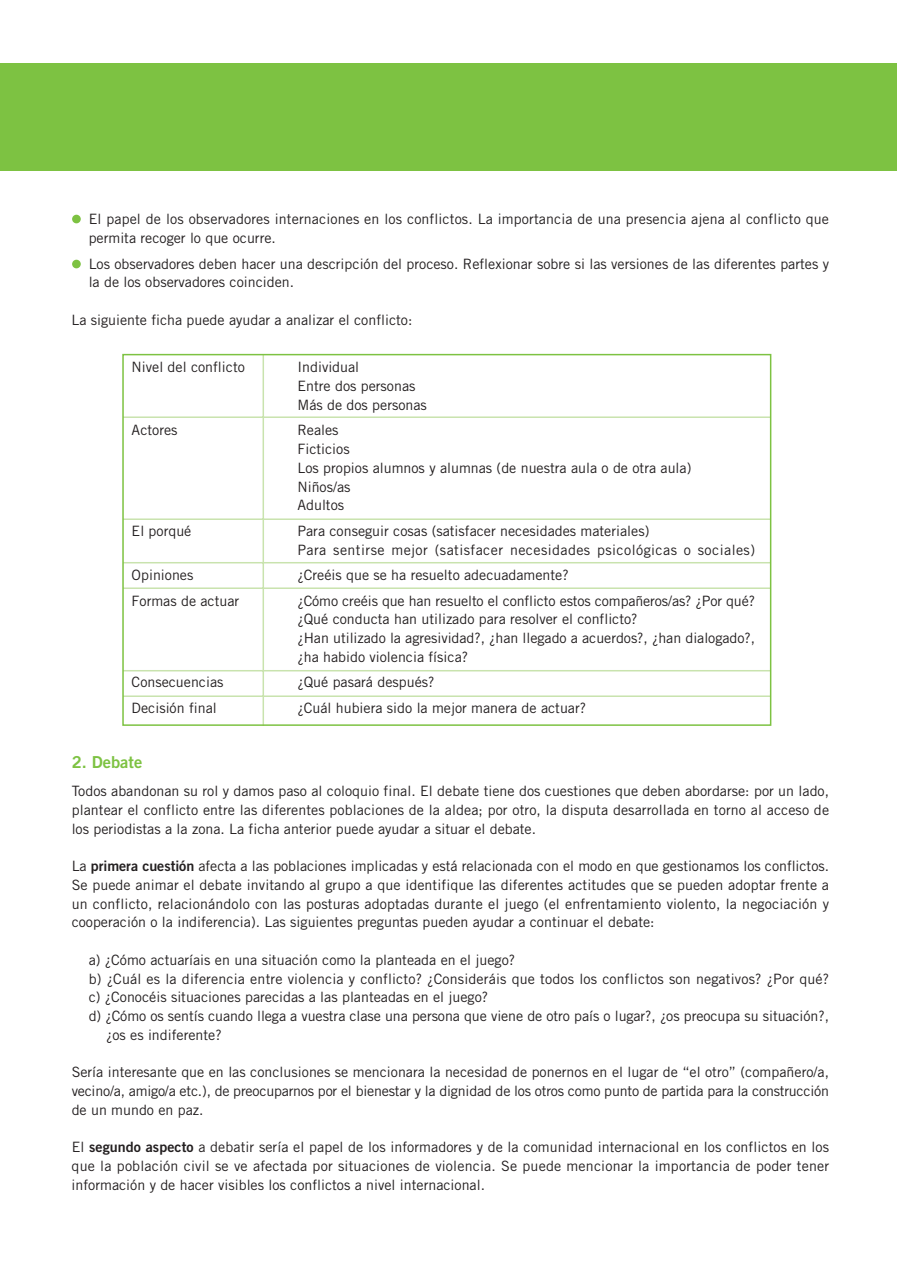
<style>
.page{position:relative;width:897px;height:1264px;background:#fff}
.page>*{position:absolute;margin:0;border:0;box-sizing:border-box;transform-origin:0 0}
.t1{font:16.5px "Trade Gothic Bold Two";color:#7dc242}
.t2{font:14.25px/18.8px "Trade Gothic";color:#231f20}
.t3{font:14.25px/18.8px "Trade Gothic";letter-spacing:.03em;color:#231f20}
.s1{font-family:"Trade Gothic Bold Two"}
</style>
<div class="page">
<div style="left:0;top:64px;width:897px;height:107px;background:#7dc242"></div>
<div style="left:72px;top:215px;width:9px;height:8px;background:#7dc242;border-radius:50%"></div>
<div style="left:72px;top:260px;width:9px;height:8px;background:#7dc242;border-radius:50%"></div>
<hr style="left:262px;top:355px;width:2px;height:370px;background:#c9e3ae">
<hr style="left:123px;top:416px;width:647px;height:2px;background:#c9e3ae">
<hr style="left:123px;top:518px;width:647px;height:2px;background:#c9e3ae">
<hr style="left:123px;top:562px;width:647px;height:1px;background:#c9e3ae">
<hr style="left:123px;top:587px;width:647px;height:2px;background:#c9e3ae">
<hr style="left:123px;top:670px;width:647px;height:1px;background:#c9e3ae">
<hr style="left:123px;top:695px;width:647px;height:2px;background:#c9e3ae">
<div style="left:122px;top:354px;width:649px;height:372px;border:2px solid #7dc242"></div>
<p class="t2" style="left:89px;top:211px;width:741px">El papel de los observadores internaciones en los conflictos. La importancia de una presencia ajena al conflicto que permita recoger lo que ocurre.</p>
<p class="t2" style="left:89px;top:255px;width:742px">Los observadores deben hacer una descripción del proceso. Reflexionar sobre si las versiones de las diferentes partes y la de los observadores coinciden.</p>
<p class="t2" style="left:71px;top:312px;width:342px">La siguiente ficha puede ayudar a analizar el conflicto:</p>
<p class="t2" style="left:132px;top:359px;width:115px">Nivel del conflicto</p>
<p class="t2" style="left:297px;top:359px;width:131px">Individual<br>Entre dos personas<br>Más de dos personas</p>
<p class="t2" style="left:297px;top:422px;width:395px">Reales<br>Ficticios<br>Los propios alumnos y alumnas (de nuestra aula o de otra aula)<br>Niños/as<br>Adultos</p>
<p class="t3" style="left:297px;top:523px;width:459px">Para conseguir cosas (satisfacer necesidades materiales)<br>Para sentirse mejor (satisfacer necesidades psicológicas o sociales)</p>
<p class="t2" style="left:297px;top:564px;width:459px;line-height:25.5px">¿Creéis que se ha resuelto adecuadamente?<br>¿Cómo creéis que han resuelto el conflicto estos compañeros/as? ¿Por qué?</p>
<p class="t2" style="left:297px;top:611px;width:459px">¿Qué conducta han utilizado para resolver el conflicto?<br>¿Han utilizado la agresividad?, ¿han llegado a acuerdos?, ¿han dialogado?, ¿ha habido violencia física?</p>
<p class="t2" style="left:297px;top:671px;width:290px;line-height:25.5px">¿Qué pasará después?<br>¿Cuál hubiera sido la mejor manera de actuar?</p>
<p class="t2" style="left:132px;top:422px;width:47px">Actores</p>
<p class="t2" style="left:132px;top:523px;width:61px">El porqué</p>
<p class="t2" style="left:132px;top:564px;width:109px;line-height:25.5px">Opiniones<br>Formas de actuar</p>
<p class="t2" style="left:132px;top:671px;width:93px;line-height:25.5px">Consecuencias<br>Decisión final</p>
<p class="t1" style="left:72px;top:756px;width:72px">2. Debate</p>
<p class="t2" style="left:72px;top:783px;width:759px;text-align:justify">Todos abandonan su rol y damos paso al coloquio final. El debate tiene dos cuestiones que deben abordarse: por un lado, plantear el conflicto entre las diferentes poblaciones de la aldea; por otro, la disputa desarrollada en torno al acceso de los periodistas a la zona. La ficha anterior puede ayudar a situar el debate.</p>
<p class="t2" style="left:72px;top:858px;width:759px;text-align:justify">La <span class="s1">primera cuestión</span> afecta a las poblaciones implicadas y está relacionada con el modo en que gestionamos los conflictos.<br>Se puede animar el debate invitando al grupo a que identifique las diferentes actitudes que se pueden adoptar frente a un conflicto, relacionándolo con las posturas adoptadas durante el juego (el enfrentamiento violento, la negociación y cooperación o la indiferencia). Las siguientes preguntas pueden ayudar a continuar el debate:</p>
<p class="t2" style="left:89px;top:952px;width:428px">a) ¿Cómo actuaríais en una situación como la planteada en el juego?</p>
<p class="t2" style="left:89px;top:970px;width:742px">b) ¿Cuál es la diferencia entre violencia y conflicto? ¿Consideráis que todos los conflictos son negativos? ¿Por qué?</p>
<p class="t2" style="left:89px;top:989px;width:401px">c) ¿Conocéis situaciones parecidas a las planteadas en el juego?</p>
<p class="t2" style="left:89px;top:1008px;width:741px">d) ¿Cómo os sentís cuando llega a vuestra clase una persona que viene de otro país o lugar?, ¿os preocupa su situación?,</p>
<p class="t2" style="left:106px;top:1027px;width:117px">¿os es indiferente?</p>
<p class="t2" style="left:72px;top:1064px;width:759px;text-align:justify">Sería interesante que en las conclusiones se mencionara la necesidad de ponernos en el lugar de “el otro” (compañero/a, vecino/a, amigo/a etc.), de preocuparnos por el bienestar y la dignidad de los otros como punto de partida para la construcción de un mundo en paz.</p>
<p class="t2" style="left:72px;top:1139px;width:759px;text-align:justify">El <span class="s1">segundo aspecto</span> a debatir sería el papel de los informadores y de la comunidad internacional en los conflictos en los que la población civil se ve afectada por situaciones de violencia. Se puede mencionar la importancia de poder tener información y de hacer visibles los conflictos a nivel internacional.</p>
</div>
